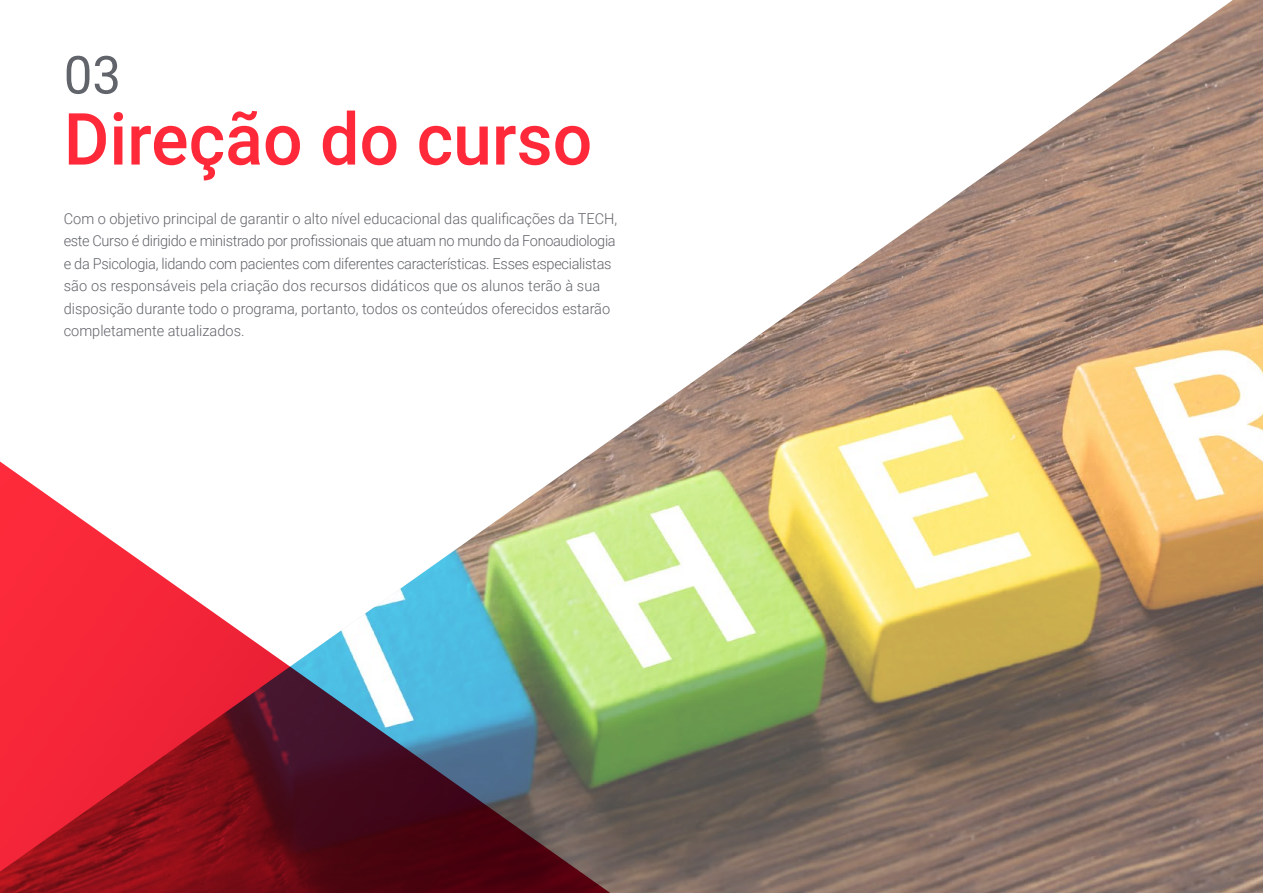
<style>
.page{position:relative;width:1263px;height:893px;background:#fff}
.page>*{position:absolute;margin:0;border:0;box-sizing:border-box;transform-origin:0 0}
.t1{font:500 72px "Roboto";color:#ff293a}
.t2{font:52.5px "Roboto";color:#61646a}
.t3{font:300 15px/22.5px "Roboto";color:#61646a}
</style>
<div class="page">
<img style="left:602px;top:0;width:661px;height:893px">
<svg style="left:0;top:446px;width:640px;height:447px"></svg>
<h2 class="t2" style="left:64px;top:38px;width:59px">03</h2>
<h1 class="t1" style="left:64px;top:89px;width:530px">Direção do curso</h1>
<p class="t3" style="left:64px;top:207px;width:555px">Com o objetivo principal de garantir o alto nível educacional das qualificações da TECH, este Curso é dirigido e ministrado por profissionais que atuam no mundo da Fonoaudiologia e da Psicologia, lidando com pacientes com diferentes características. Esses especialistas são os responsáveis pela criação dos recursos didáticos que os alunos terão à sua disposição durante todo o programa, portanto, todos os conteúdos oferecidos estarão completamente atualizados.</p>
</div>
